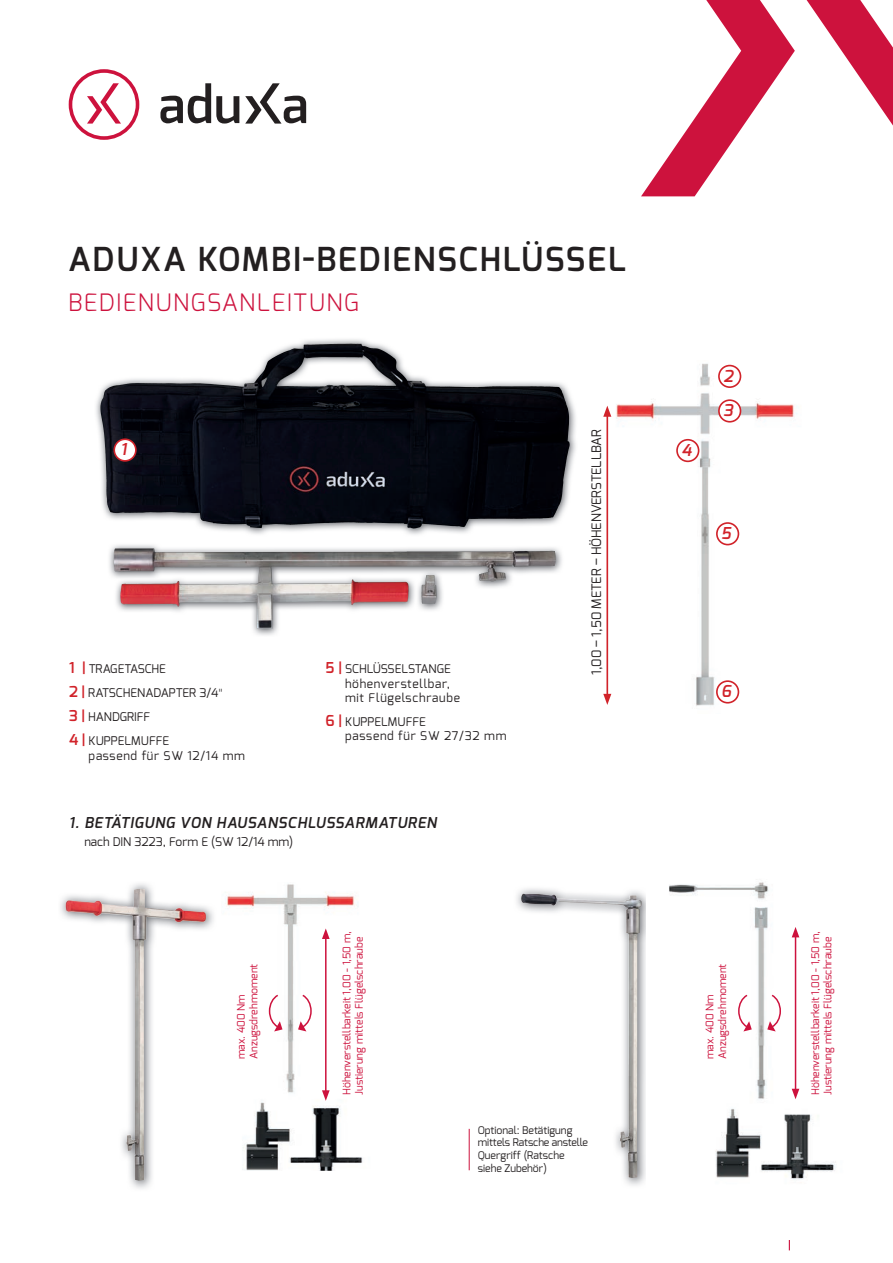
<style>
.page{position:relative;width:893px;height:1263px;background:#fff}
.page>*{position:absolute;margin:0;border:0;box-sizing:border-box;transform-origin:0 0}
.t1{font:600 33px "Exo";letter-spacing:.06em;color:#231f20}
.t2{font:300 24px "Exo";letter-spacing:.06em;color:#cd123d}
.t3{font:italic 600 16.35px "Exo";color:#d1232a}
.t4{font:italic 600 15px "Exo";letter-spacing:.05em;color:#231f20}
.t5{font:13.05px "Exo";color:#231f20}
.t6{font:12px/24px "Exo";color:#231f20}
.t7{font:12px/14.4px "Exo";letter-spacing:.05em;color:#231f20}
.t8{font:12px/14.4px "Exo";letter-spacing:.04em;color:#231f20}
.t9{font:12px "Exo";letter-spacing:.06em;color:#231f20}
.t10{font:10.5px/12.6px "Exo";color:#cd123d}
.t11{font:10.5px/12.6px "Exo";color:#231f20}
.s1{font-weight:600;font-size:15px;color:#d1232a}
.s2{font-family:"GC Klavika";font-weight:300}
</style>
<div class="page">
<div style="left:69px;top:69px;width:70px;height:71px;border:4px solid #cd123d;border-radius:50%"></div>
<svg style="left:160px;top:83px;width:146px;height:41px"></svg>
<svg style="left:87px;top:83px;width:34px;height:41px"></svg>
<svg style="left:641px;top:0;width:252px;height:196px"></svg>
<hr style="left:789px;top:1209px;width:1px;height:41px;background:#cd123d">
<img style="left:60px;top:883px;width:154px;height:306px">
<img style="left:66px;top:889px;width:73px;height:27px">
<img style="left:516px;top:888px;width:130px;height:298px">
<img style="left:521px;top:893px;width:77px;height:12px">
<img style="left:225px;top:884px;width:138px;height:287px">
<svg style="left:268px;top:993px;width:14px;height:38px"></svg>
<svg style="left:298px;top:993px;width:14px;height:38px"></svg>
<hr style="left:325px;top:937px;width:2px;height:155px;background:#cd123d">
<svg style="left:322px;top:928px;width:8px;height:11px"></svg>
<svg style="left:322px;top:1090px;width:8px;height:11px"></svg>
<img style="left:669px;top:882px;width:167px;height:357px">
<svg style="left:737px;top:993px;width:15px;height:38px"></svg>
<svg style="left:767px;top:993px;width:15px;height:38px"></svg>
<hr style="left:795px;top:935px;width:1px;height:156px;background:#cd123d">
<svg style="left:792px;top:927px;width:7px;height:10px"></svg>
<svg style="left:792px;top:1089px;width:7px;height:10px"></svg>
<hr style="left:469px;top:1129px;width:1px;height:41px;background:#cd123d">
<img style="left:96px;top:339px;width:480px;height:296px">
<img style="left:266px;top:344px;width:91px;height:21px">
<img style="left:603px;top:363px;width:194px;height:343px">
<div style="left:717px;top:681px;width:21px;height:22px;background:#fff;border-radius:50%"></div>
<div style="left:716px;top:680px;width:23px;height:23px;border:2px solid #d1232a;border-radius:50%"></div>
<div style="left:719px;top:400px;width:21px;height:22px;background:#fff;border-radius:50%"></div>
<div style="left:718px;top:399px;width:23px;height:24px;border:2px solid #d1232a;border-radius:50%"></div>
<div style="left:677px;top:440px;width:22px;height:21px;background:#fff;border-radius:50%"></div>
<div style="left:676px;top:439px;width:23px;height:23px;border:2px solid #d1232a;border-radius:50%"></div>
<div style="left:719px;top:366px;width:21px;height:21px;background:#fff;border-radius:50%"></div>
<div style="left:718px;top:365px;width:23px;height:23px;border:2px solid #d1232a;border-radius:50%"></div>
<div style="left:717px;top:523px;width:21px;height:22px;background:#fff;border-radius:50%"></div>
<div style="left:716px;top:522px;width:23px;height:23px;border:2px solid #d1232a;border-radius:50%"></div>
<hr style="left:606px;top:414px;width:2px;height:282px;background:#d1232a">
<svg style="left:603px;top:406px;width:8px;height:11px"></svg>
<svg style="left:603px;top:694px;width:8px;height:11px"></svg>
<div style="left:114px;top:439px;width:22px;height:22px;background:#fff;border-radius:50%"></div>
<div style="left:113px;top:438px;width:24px;height:24px;border:2px solid #d1232a;border-radius:50%"></div>
<h1 class="t1" style="left:68px;top:238px;width:559px">ADUXA KOMBI-BEDIENSCHLÜSSEL</h1>
<h2 class="t2" style="left:68px;top:287px;width:292px">BEDIENUNGSANLEITUNG</h2>
<h3 class="t3" style="left:121px;top:439px;width:8px">1</h3>
<p class="t6" style="left:69px;top:657px;width:155px"><span class="s1">1 |</span> TRAGETASCHE<br><span class="s1">2 |</span> RATSCHENADAPTER 3/4<span class="s2">"<br></span><span class="s1">3 |</span> HANDGRIFF<br><span class="s1">4 |</span> KUPPELMUFFE</p>
<p class="t9" style="left:89px;top:747px;width:158px">passend für SW 12/14 mm</p>
<p class="t7" style="left:345px;top:662px;width:116px;text-indent:-19px"><span class="s1">5 |</span> SCHLÜSSELSTANGE höhenverstellbar, mit Flügelschraube</p>
<p class="t8" style="left:345px;top:714px;width:163px;text-indent:-20px"><span class="s1">6 |</span> KUPPELMUFFE<br>passend für SW 27/32 mm</p>
<h3 class="t4" style="left:69px;top:813px;width:369px">1. BETÄTIGUNG VON HAUSANSCHLUSSARMATUREN</h3>
<p class="t6" style="left:84px;top:830px;width:210px">nach DIN 3223, Form E (SW 12/14 mm)</p>
<p class="t5" style="left:588px;top:675px;width:247px;rotate:-90deg">1,00 – 1,50 METER – HÖHENVERSTELLBAR</p>
<h3 class="t3" style="left:681px;top:439px;width:12px">4</h3>
<h3 class="t3" style="left:723px;top:365px;width:11px">2</h3>
<h3 class="t3" style="left:723px;top:400px;width:11px">3</h3>
<h3 class="t3" style="left:721px;top:523px;width:11px">5</h3>
<h3 class="t3" style="left:721px;top:681px;width:12px">6</h3>
<p class="t10" style="left:340px;top:1095px;width:165px;rotate:-90deg">Höhenverstellbarkeit 1,00 - 1,50 m,<br>Justierung mittels Flügelschraube</p>
<p class="t10" style="left:809px;top:1095px;width:165px;rotate:-90deg">Höhenverstellbarkeit 1,00 - 1,50 m,<br>Justierung mittels Flügelschraube</p>
<p class="t10" style="left:235px;top:1059px;width:97px;rotate:-90deg">max. 400 Nm<br>Anzugsdrehmoment</p>
<p class="t10" style="left:703px;top:1059px;width:97px;rotate:-90deg">max. 400 Nm<br>Anzugsdrehmoment</p>
<p class="t11" style="left:478px;top:1124px;width:112px">Optional: Betätigung mittels Ratsche anstelle<br>Quergriff (Ratsche siehe Zubehör)</p>
</div>
